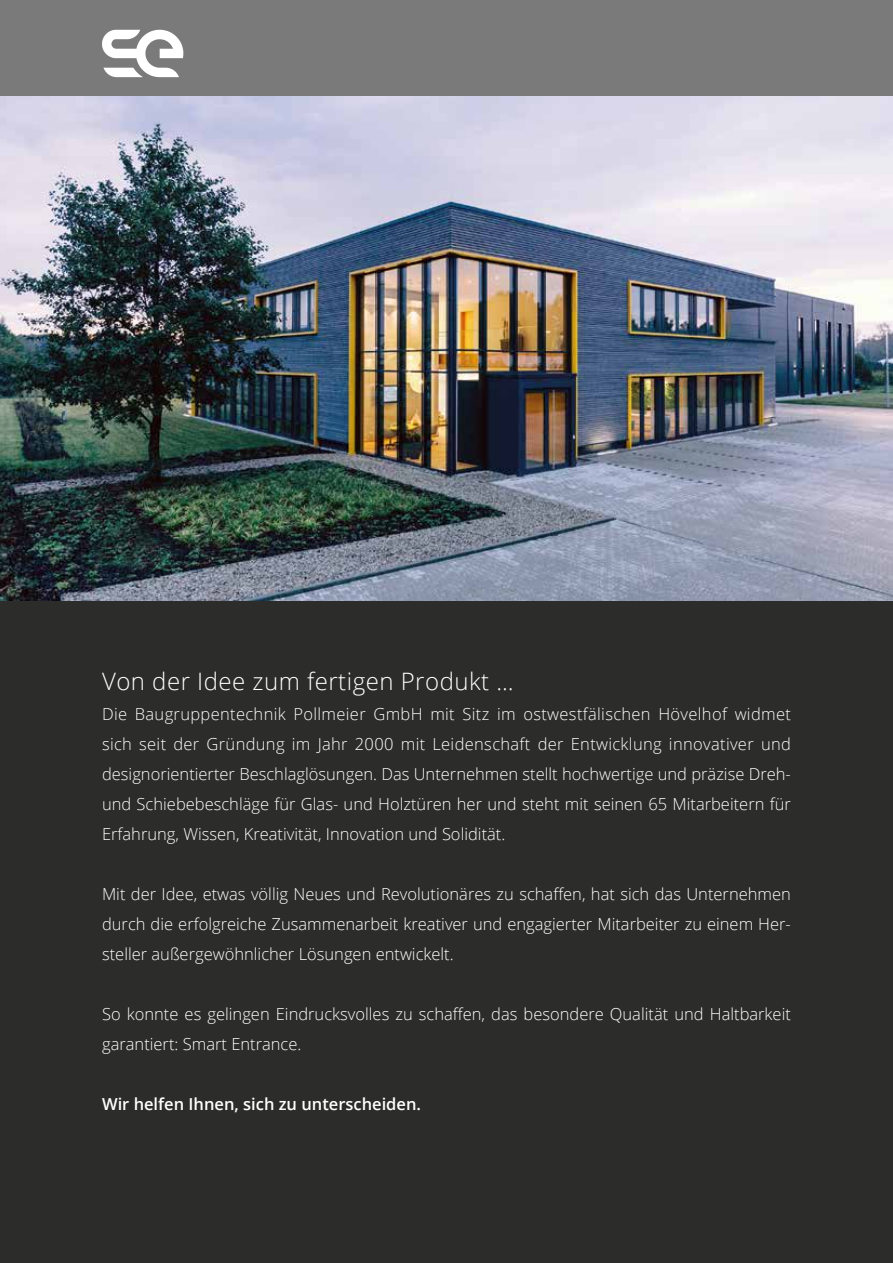
<style>
.page{position:relative;width:893px;height:1263px;background:#2c2d2a}
.page>*{position:absolute;margin:0;border:0;box-sizing:border-box;transform-origin:0 0}
.t1{font:300 24px "Open Sans";letter-spacing:.02em;color:#fff}
.t2{font:300 16.5px/30px "Open Sans";color:#fff;text-align:justify}
.t3{font:600 16.5px "Open Sans";color:#fff}
</style>
<div class="page">
<img style="left:0;top:96px;width:893px;height:504px">
<div style="left:0;top:0;width:893px;height:96px;background:#797a79"></div>
<svg style="left:102px;top:30px;width:81px;height:47px"></svg>
<h1 class="t1" style="left:102px;top:665px;width:413px">Von der Idee zum fertigen Produkt …</h1>
<p class="t2" style="left:102px;top:699px;width:690px">Die Baugruppentechnik Pollmeier GmbH mit Sitz im ostwestfälischen Hövelhof widmet sich seit der Gründung im Jahr 2000 mit Leidenschaft der Entwicklung innovativer und designorientierter Beschlaglösungen. Das Unternehmen stellt hochwertige und präzise Dreh&shy;und Schiebebeschläge für Glas- und Holztüren her und steht mit seinen 65 Mitarbeitern für Erfahrung, Wissen, Kreativität, Innovation und Solidität.</p>
<p class="t2" style="left:102px;top:879px;width:690px">Mit der Idee, etwas völlig Neues und Revolutionäres zu schaffen, hat sich das Unternehmen durch die erfolgreiche Zusammenarbeit kreativer und engagierter Mitarbeiter zu einem Her&shy;steller außergewöhnlicher Lösungen entwickelt.</p>
<p class="t2" style="left:102px;top:999px;width:690px">So konnte es gelingen Eindrucksvolles zu schaffen, das besondere Qualität und Haltbarkeit garantiert: Smart Entrance.</p>
<p class="t3" style="left:102px;top:1093px;width:320px">Wir helfen Ihnen, sich zu unterscheiden.</p>
</div>
